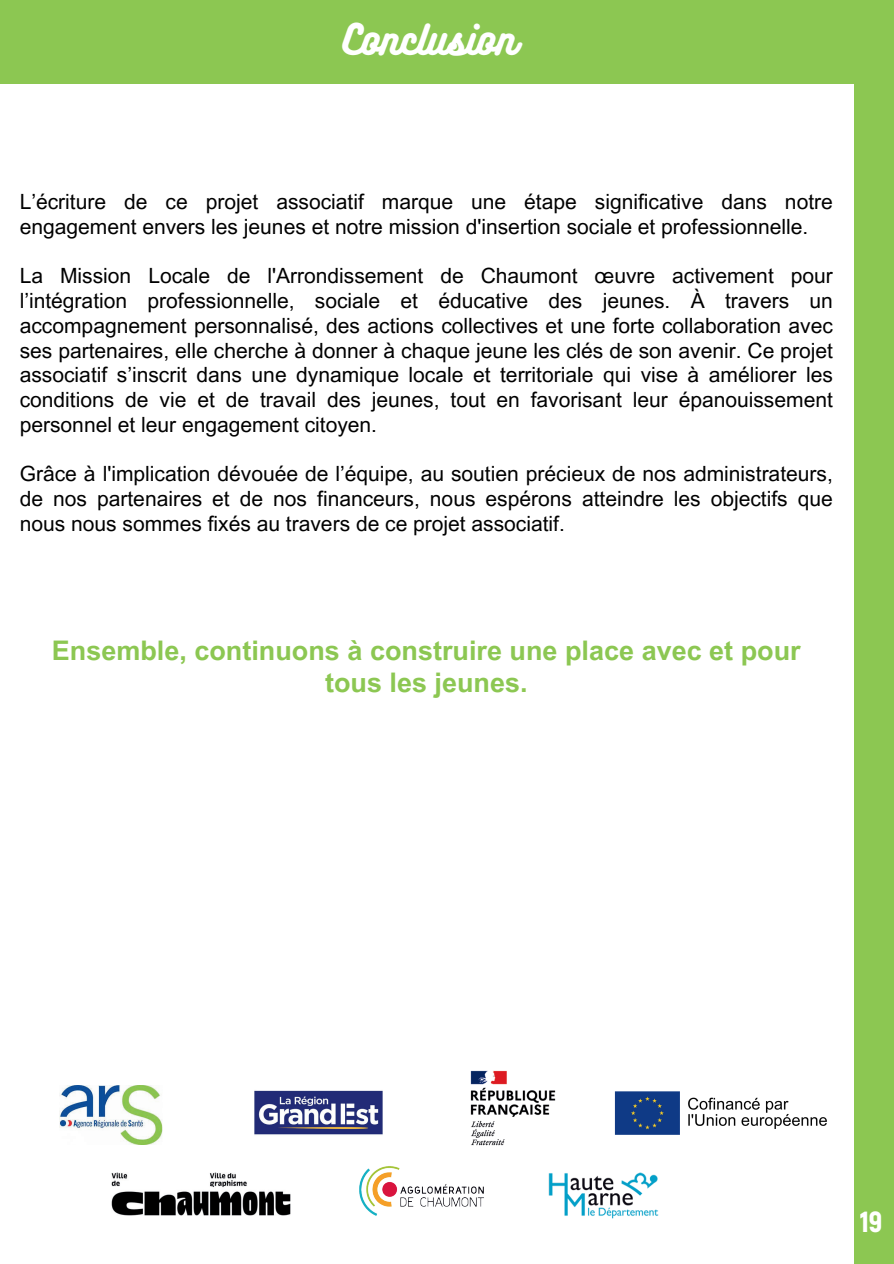
<style>
.page{position:relative;width:894px;height:1264px;background:#fff}
.page>*{position:absolute;margin:0;border:0;box-sizing:border-box;transform-origin:0 0}
.t1{font:37.5px "Bukhari Script";color:#fff}
.t2{font:900 29.1px "Akrobat";color:#fff}
.t3{font:700 27px/31.5px "Arial MT Pro";color:#8cc752;text-align:center}
.t4{font:21px/24.8px "Arial MT Pro";color:#000;text-align:justify}
</style>
<div class="page">
<div style="left:853px;top:0;width:40px;height:1263px;background:#8cc752"></div>
<div style="left:0;top:0;width:859px;height:83px;background:#8cc752"></div>
<img style="left:359px;top:1166px;width:125px;height:50px">
<img style="left:254px;top:1090px;width:128px;height:45px">
<img style="left:470px;top:1070px;width:86px;height:76px">
<img style="left:548px;top:1172px;width:111px;height:47px">
<img style="left:111px;top:1172px;width:179px;height:43px">
<img style="left:614px;top:1091px;width:213px;height:44px">
<img style="left:60px;top:1085px;width:102px;height:59px">
<h1 class="t1" style="left:343px;top:19px;width:175px">Conclusion</h1>
<p class="t4" style="left:20px;top:190px;width:814px">L’écriture de ce projet associatif marque une étape significative dans notre engagement envers les jeunes et notre mission d'insertion sociale et professionnelle.</p>
<p class="t4" style="left:20px;top:265px;width:814px">La Mission Locale de l'Arrondissement de Chaumont œuvre activement pour l’intégration professionnelle, sociale et éducative des jeunes. À travers un accompagnement personnalisé, des actions collectives et une forte collaboration avec ses partenaires, elle cherche à donner à chaque jeune les clés de son avenir. Ce projet associatif s’inscrit dans une dynamique locale et territoriale qui vise à améliorer les conditions de vie et de travail des jeunes, tout en favorisant leur épanouissement personnel et leur engagement citoyen.</p>
<p class="t4" style="left:20px;top:463px;width:814px">Grâce à l'implication dévouée de l’équipe, au soutien précieux de nos administrateurs, de nos partenaires et de nos financeurs, nous espérons atteindre les objectifs que nous nous sommes fixés au travers de ce projet associatif.</p>
<p class="t3" style="left:52px;top:636px;width:750px">Ensemble, continuons à construire une place avec et pour tous les jeunes.</p>
<h2 class="t2" style="left:859px;top:1202px;width:24px">19</h2>
</div>
